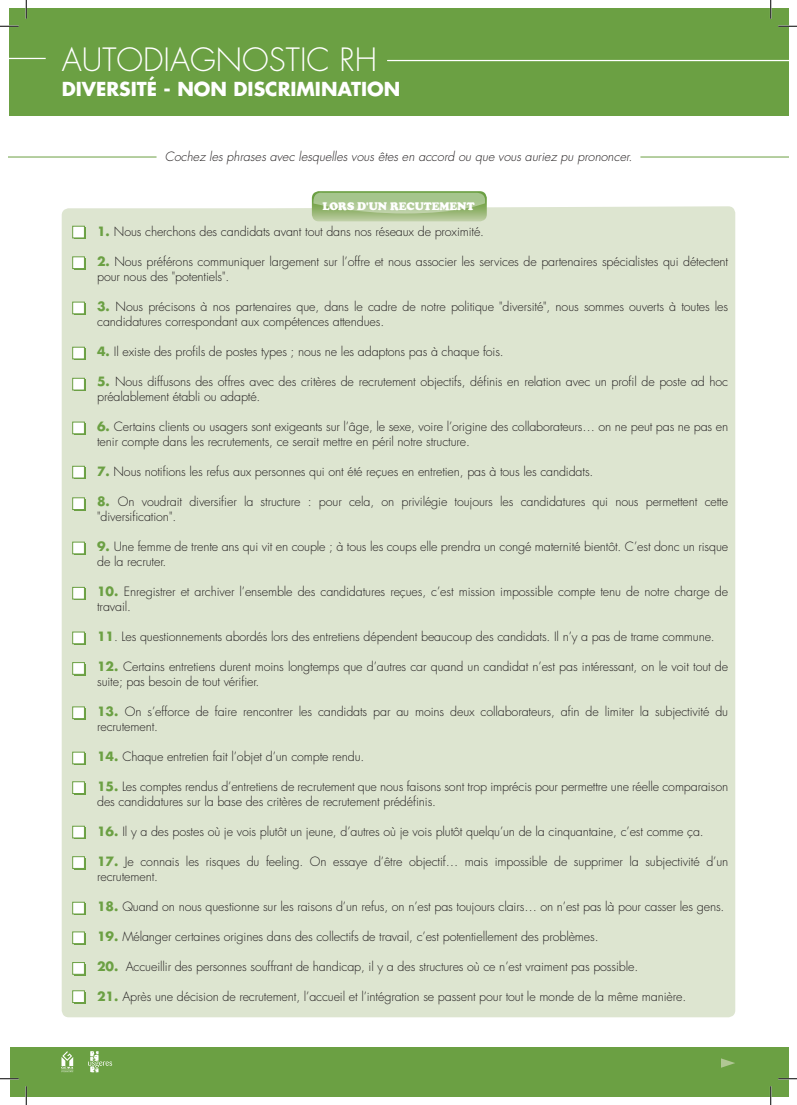
<style>
.page{position:relative;width:797px;height:1105px;background:#fff}
.page>*{position:absolute;margin:0;border:0;box-sizing:border-box;transform-origin:0 0}
.t1{font:300 31.25px "Futura";color:#fff}
.t2{font:700 18.75px "Futura";color:#fff}
.t3{font:300 12.5px/15px "Futura";letter-spacing:-.01em;color:#231f20}
.t4{font:italic 300 12.5px "Futura";color:#231f20}
.t5{font:900 11.25px "Cooper";color:#fff}
.s1{font-weight:700;color:#6ba043}
</style>
<div class="page">
<div style="left:9px;top:9px;width:779px;height:107px;background:#6ba043"></div>
<hr style="left:9px;top:58px;width:37px;height:1px;background:#fff">
<div style="left:10px;top:1047px;width:778px;height:49px;background:#6ba043"></div>
<svg style="left:721px;top:1058px;width:14px;height:10px"></svg>
<hr style="left:387px;top:60px;width:401px;height:1px;background:#fff">
<div style="left:62px;top:206px;width:673px;height:811px;background:#dde5d0"></div>
<div style="left:74px;top:227px;width:12px;height:12px;background:#6ba043"></div>
<div style="left:72px;top:226px;width:13px;height:12px;background:#fff;border:1px solid #6ba043"></div>
<div style="left:74px;top:258px;width:12px;height:12px;background:#6ba043"></div>
<div style="left:72px;top:257px;width:13px;height:12px;background:#fff;border:1px solid #6ba043"></div>
<div style="left:74px;top:303px;width:12px;height:12px;background:#6ba043"></div>
<div style="left:72px;top:302px;width:13px;height:12px;background:#fff;border:1px solid #6ba043"></div>
<div style="left:74px;top:348px;width:12px;height:12px;background:#6ba043"></div>
<div style="left:72px;top:347px;width:13px;height:12px;background:#fff;border:1px solid #6ba043"></div>
<div style="left:74px;top:379px;width:12px;height:12px;background:#6ba043"></div>
<div style="left:72px;top:378px;width:13px;height:12px;background:#fff;border:1px solid #6ba043"></div>
<div style="left:74px;top:423px;width:12px;height:12px;background:#6ba043"></div>
<div style="left:72px;top:422px;width:13px;height:12px;background:#fff;border:1px solid #6ba043"></div>
<div style="left:74px;top:467px;width:12px;height:12px;background:#6ba043"></div>
<div style="left:72px;top:466px;width:13px;height:12px;background:#fff;border:1px solid #6ba043"></div>
<div style="left:74px;top:499px;width:12px;height:12px;background:#6ba043"></div>
<div style="left:72px;top:498px;width:13px;height:12px;background:#fff;border:1px solid #6ba043"></div>
<div style="left:74px;top:543px;width:12px;height:12px;background:#6ba043"></div>
<div style="left:72px;top:542px;width:13px;height:12px;background:#fff;border:1px solid #6ba043"></div>
<div style="left:74px;top:589px;width:12px;height:11px;background:#6ba043"></div>
<div style="left:72px;top:587px;width:13px;height:12px;background:#fff;border:1px solid #6ba043"></div>
<div style="left:74px;top:633px;width:12px;height:12px;background:#6ba043"></div>
<div style="left:72px;top:632px;width:13px;height:12px;background:#fff;border:1px solid #6ba043"></div>
<div style="left:74px;top:664px;width:12px;height:11px;background:#6ba043"></div>
<div style="left:72px;top:662px;width:13px;height:13px;background:#fff;border:1px solid #6ba043"></div>
<div style="left:74px;top:708px;width:12px;height:12px;background:#6ba043"></div>
<div style="left:72px;top:707px;width:13px;height:12px;background:#fff;border:1px solid #6ba043"></div>
<div style="left:74px;top:753px;width:12px;height:12px;background:#6ba043"></div>
<div style="left:72px;top:752px;width:13px;height:12px;background:#fff;border:1px solid #6ba043"></div>
<div style="left:74px;top:783px;width:12px;height:12px;background:#6ba043"></div>
<div style="left:72px;top:781px;width:13px;height:13px;background:#fff;border:1px solid #6ba043"></div>
<div style="left:74px;top:827px;width:12px;height:12px;background:#6ba043"></div>
<div style="left:72px;top:826px;width:13px;height:12px;background:#fff;border:1px solid #6ba043"></div>
<div style="left:74px;top:858px;width:12px;height:12px;background:#6ba043"></div>
<div style="left:72px;top:856px;width:13px;height:13px;background:#fff;border:1px solid #6ba043"></div>
<div style="left:74px;top:903px;width:12px;height:12px;background:#6ba043"></div>
<div style="left:72px;top:902px;width:13px;height:12px;background:#fff;border:1px solid #6ba043"></div>
<div style="left:74px;top:933px;width:12px;height:12px;background:#6ba043"></div>
<div style="left:72px;top:932px;width:13px;height:12px;background:#fff;border:1px solid #6ba043"></div>
<div style="left:74px;top:964px;width:12px;height:11px;background:#6ba043"></div>
<div style="left:72px;top:962px;width:13px;height:12px;background:#fff;border:1px solid #6ba043"></div>
<div style="left:74px;top:992px;width:12px;height:12px;background:#6ba043"></div>
<div style="left:72px;top:990px;width:13px;height:13px;background:#fff;border:1px solid #6ba043"></div>
<svg style="left:312px;top:191px;width:175px;height:30px;background:#a6c28a"></svg>
<hr style="left:9px;top:157px;width:147px;height:1px;background:#6ba043">
<hr style="left:640px;top:157px;width:148px;height:1px;background:#6ba043">
<svg style="left:61px;top:1051px;width:13px;height:21px"></svg>
<svg style="left:88px;top:1051px;width:24px;height:21px"></svg>
<svg style="left:0;top:25px;width:19px;height:2px"></svg>
<svg style="left:778px;top:25px;width:19px;height:2px"></svg>
<svg style="left:0;top:1078px;width:19px;height:1px"></svg>
<svg style="left:778px;top:1078px;width:19px;height:1px"></svg>
<svg style="left:25px;top:0;width:2px;height:19px"></svg>
<svg style="left:25px;top:1086px;width:2px;height:19px"></svg>
<svg style="left:770px;top:0;width:1px;height:19px"></svg>
<svg style="left:770px;top:1086px;width:1px;height:19px"></svg>
<p class="t1" style="left:62px;top:40px;width:317px">autodiagnostic rh</p>
<p class="t2" style="left:62px;top:76px;width:340px">DIVERSITÉ - NON DISCRIMINATION</p>
<p class="t4" style="left:165px;top:149px;width:469px">Cochez les phrases avec lesquelles vous êtes en accord ou que vous auriez pu prononcer.</p>
<p class="t5" style="left:322px;top:200px;width:154px">LORS D'UN RECUTEMENT</p>
<p class="t3" style="left:97px;top:224px;width:388px"><span class="s1">1.</span> Nous cherchons des candidats avant tout dans nos réseaux de proximité.</p>
<p class="t3" style="left:97px;top:254px;width:632px"><span class="s1">2.</span> Nous préférons communiquer largement sur l’offre et nous associer les services de partenaires spécialistes qui détectent pour nous des "potentiels".</p>
<p class="t3" style="left:97px;top:299px;width:632px"><span class="s1">3.</span> Nous précisons à nos partenaires que, dans le cadre de notre politique "diversité", nous sommes ouverts à toutes les candidatures correspondant aux compétences attendues.</p>
<p class="t3" style="left:97px;top:344px;width:408px"><span class="s1">4.</span> I l existe des profils de postes types ; nous ne les adaptons pas à chaque fois.</p>
<p class="t3" style="left:97px;top:374px;width:632px"><span class="s1">5.</span> Nous diffusons des offres avec des critères de recrutement objectifs, définis en relation avec un profil de poste ad hoc préalablement établi ou adapté.</p>
<p class="t3" style="left:97px;top:419px;width:632px"><span class="s1">6.</span> Certains clients ou usagers sont exigeants sur l’âge, le sexe, voire l’origine des collaborateurs… on ne peut pas ne pas en tenir compte dans les recrutements, ce serait mettre en péril notre structure.</p>
<p class="t3" style="left:97px;top:464px;width:498px"><span class="s1">7.</span> Nous notifions les refus aux personnes qui ont été reçues en entretien, pas à tous les candidats.</p>
<p class="t3" style="left:97px;top:494px;width:632px"><span class="s1">8.</span> On voudrait diversifier la structure : pour cela, on privilégie toujours les candidatures qui nous permettent cette "diversification".</p>
<p class="t3" style="left:97px;top:539px;width:632px"><span class="s1">9.</span> Une femme de trente ans qui vit en couple ; à tous les coups elle prendra un congé maternité bientôt. C’est donc un risque de la recruter.</p>
<p class="t3" style="left:97px;top:584px;width:632px"><span class="s1">10.</span> Enregistrer et archiver l’ensemble des candidatures reçues, c’est mission impossible compte tenu de notre charge de travail.</p>
<p class="t3" style="left:97px;top:629px;width:619px"><span class="s1">11</span>. Les questionnements abordés lors des entretiens dépendent beaucoup des candidats. I l n’y a pas de trame commune.</p>
<p class="t3" style="left:97px;top:659px;width:632px"><span class="s1">12.</span> Certains entretiens durent moins longtemps que d’autres car quand un candidat n’est pas intéressant, on le voit tout de suite; pas besoin de tout vérifier.</p>
<p class="t3" style="left:97px;top:704px;width:632px"><span class="s1">13.</span> On s’efforce de faire rencontrer les candidats par au moins deux collaborateurs, afin de limiter la subjectivité du recrutement.</p>
<p class="t3" style="left:97px;top:749px;width:269px"><span class="s1">14.</span> Chaque entretien fait l’objet d’un compte rendu.</p>
<p class="t3" style="left:97px;top:779px;width:632px"><span class="s1">15.</span> Les comptes rendus d’entretiens de recrutement que nous faisons sont trop imprécis pour permettre une réelle comparaison des candidatures sur la base des critères de recrutement prédéfinis.</p>
<p class="t3" style="left:97px;top:824px;width:608px"><span class="s1">16.</span> I l y a des postes où je vois plutôt un jeune, d’autres où je vois plutôt quelqu’un de la cinquantaine, c’est comme ça.</p>
<p class="t3" style="left:97px;top:854px;width:632px"><span class="s1">17.</span> Je connais les risques du feeling. On essaye d’être objectif… mais impossible de supprimer la subjectivité d’un recrutement.</p>
<p class="t3" style="left:97px;top:899px;width:629px"><span class="s1">18.</span> Quand on nous questionne sur les raisons d’un refus, on n’est pas toujours clairs… on n’est pas là pour casser les gens.</p>
<p class="t3" style="left:97px;top:929px;width:503px"><span class="s1">19.</span> Mélanger certaines origines dans des collectifs de travail, c’est potentiellement des problèmes.</p>
<p class="t3" style="left:97px;top:959px;width:542px"><span class="s1">20.</span> Accueillir des personnes souffrant de handicap, il y a des structures où ce n’est vraiment pas possible.</p>
<p class="t3" style="left:97px;top:989px;width:590px"><span class="s1">21.</span> Après une décision de recrutement, l’accueil et l’intégration se passent pour tout le monde de la même manière.</p>
</div>
